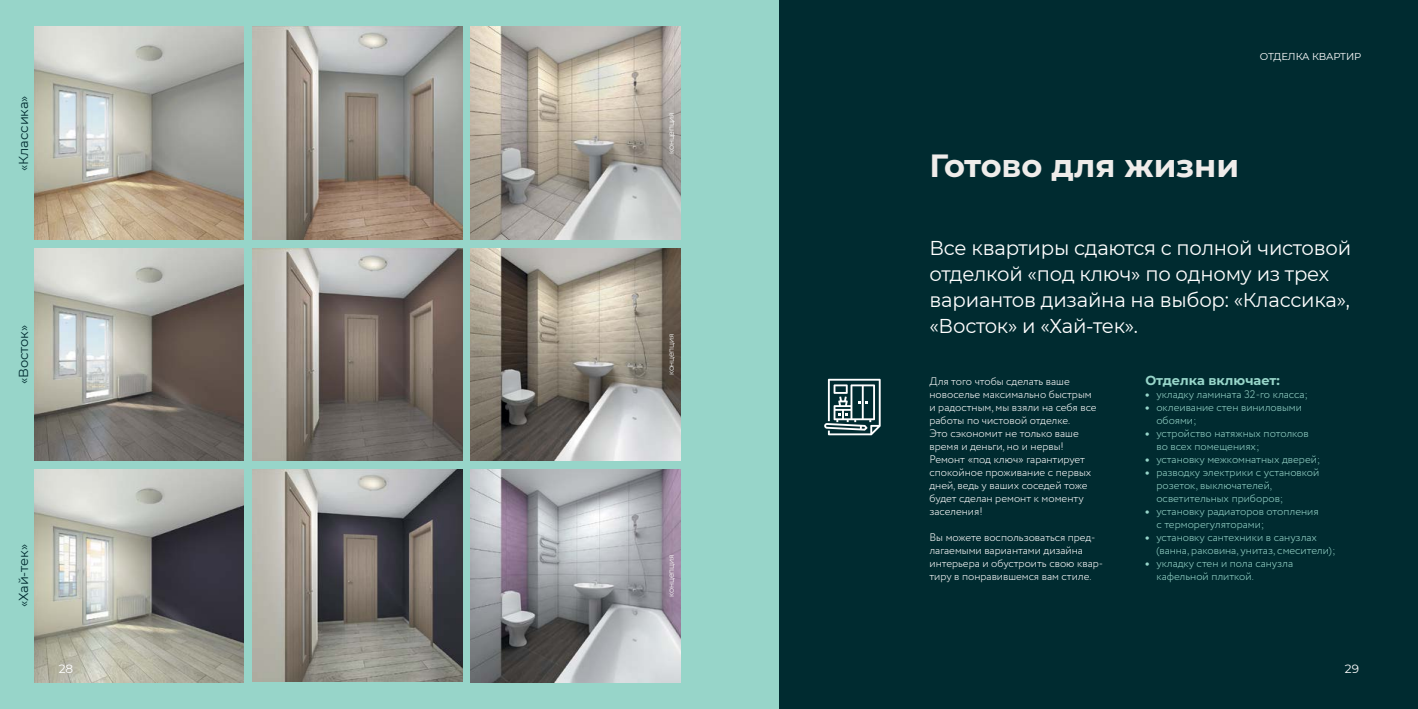
<style>
.page{position:relative;width:1418px;height:709px;background:#fff}
.page>*{position:absolute;margin:0;border:0;box-sizing:border-box;transform-origin:0 0}
.t1{font:700 32px "Montserrat";color:#efecea}
.t2{font:20px/26px "Montserrat";letter-spacing:-.01em;color:#fff}
.t3{font:13px "Montserrat";color:#002b30}
.t4{font:700 13px "Montserrat";color:#97d5c9}
.t5{font:12px "Montserrat";color:#fff}
.t6{font:300 11px/13px "Circe";color:#fff}
.t7{font:300 11px/13px "Circe";color:#97d5c9}
.t8{font:10px "Montserrat";letter-spacing:-.01em;color:#fff}
.t9{font:300 9px "Circe";letter-spacing:-.025em;color:#fff}
.s1{font-weight:800}
</style>
<div class="page">
<div style="left:0;top:0;width:780px;height:709px;background:#97d5c9"></div>
<img style="left:252px;top:27px;width:210px;height:212px">
<img style="left:34px;top:27px;width:210px;height:212px">
<img style="left:34px;top:248px;width:210px;height:213px">
<img style="left:34px;top:469px;width:210px;height:213px">
<img style="left:471px;top:27px;width:209px;height:212px">
<img style="left:471px;top:248px;width:209px;height:213px">
<img style="left:471px;top:469px;width:209px;height:213px">
<img style="left:252px;top:248px;width:210px;height:212px">
<img style="left:252px;top:469px;width:210px;height:213px">
<div style="left:780px;top:0;width:637px;height:709px;background:#002b30"></div>
<svg style="left:824px;top:379px;width:56px;height:56px"></svg>
<p class="t3" style="left:15px;top:171px;width:77px;rotate:-90deg">«Классика»</p>
<p class="t3" style="left:15px;top:384px;width:61px;rotate:-90deg">«Восток»</p>
<p class="t3" style="left:15px;top:607px;width:65px;rotate:-90deg">«Хай-тек»</p>
<p class="t9" style="left:664px;top:154px;width:43px;rotate:-90deg">концепция</p>
<p class="t9" style="left:664px;top:375px;width:43px;rotate:-90deg">концепция</p>
<p class="t9" style="left:664px;top:596px;width:43px;rotate:-90deg">концепция</p>
<p class="t8" style="left:1259px;top:49px;width:103px">ОТДЕЛКА КВАРТИР</p>
<h1 class="t1" style="left:929px;top:142px;width:311px">Готово для жизни</h1>
<h2 class="t2" style="left:929px;top:234px;width:423px">Все квартиры сдаются с полной чистовой отделкой «под ключ» по одному из трех вариантов дизайна на выбор: «Классика», «Восток» и «Хай-тек».</h2>
<p class="t6" style="left:929px;top:375px;width:168px">Для того чтобы сделать ваше новоселье максимально быстрым и радостным, мы взяли на себя все работы по чистовой отделке.<br>Это сэкономит не только ваше время и деньги, но и нервы!<br>Ремонт «под ключ» гарантирует спокойное проживание с первых дней, ведь у ваших соседей тоже будет сделан ремонт к моменту заселения!</p>
<p class="t6" style="left:929px;top:531px;width:175px">Вы можете воспользоваться пред&shy;лагаемыми вариантами дизайна интерьера и обустроить свою квар&shy;тиру в понравившемся вам стиле.</p>
<p class="t4" style="left:1145px;top:371px;width:136px">Отделка включает:</p>
<p class="t7" style="left:1145px;top:388px;width:164px"><span class="s1">•</span> укладку ламината 32-го класса;</p>
<p class="t7" style="left:1156px;top:401px;width:147px;text-indent:-11px"><span class="s1">•</span> оклеивание стен виниловыми обоями;</p>
<p class="t7" style="left:1156px;top:427px;width:154px;text-indent:-11px"><span class="s1">•</span> устройство натяжных потолков во всех помещениях;</p>
<p class="t7" style="left:1145px;top:453px;width:177px"><span class="s1">•</span> установку межкомнатных дверей;</p>
<p class="t7" style="left:1156px;top:466px;width:164px;text-indent:-11px"><span class="s1">•</span> разводку электрики с установкой розеток, выключателей, осветительных приборов;</p>
<p class="t7" style="left:1156px;top:505px;width:164px;text-indent:-11px"><span class="s1">•</span> установку радиаторов отопления с терморегуляторами;</p>
<p class="t7" style="left:1156px;top:531px;width:181px;text-indent:-11px"><span class="s1">•</span> установку сантехники в санузлах (ванна, раковина, унитаз, смесители);</p>
<p class="t7" style="left:1156px;top:557px;width:138px;text-indent:-11px"><span class="s1">•</span> укладку стен и пола санузла кафельной плиткой.</p>
<p class="t5" style="left:59px;top:660px;width:16px">28</p>
<p class="t5" style="left:1344px;top:660px;width:16px">29</p>
</div>
